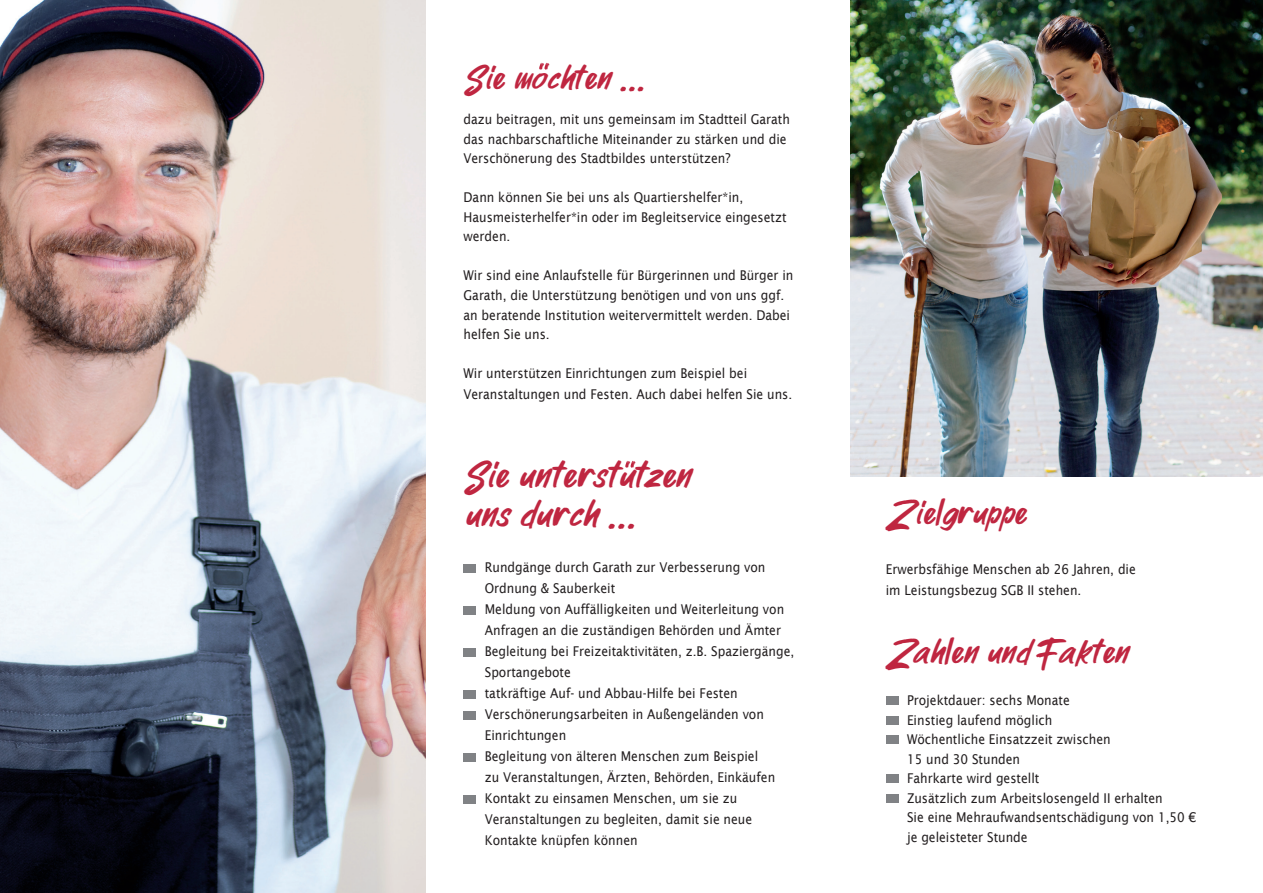
<style>
.page{position:relative;width:1263px;height:893px;background:#fff}
.page>*{position:absolute;margin:0;border:0;box-sizing:border-box;transform-origin:0 0}
.t1{font:49.5px/39px "Parkway Lush";color:#bf2640;scale:.9 1}
.t2{font:45px "Parkway Lush";color:#bf2640;scale:.9 1}
.t3{font:13.5px/19.5px "Lucida Sans";color:#231f20;scale:.9 1}
</style>
<div class="page">
<img style="left:0;top:0;width:425px;height:893px">
<img style="left:850px;top:0;width:413px;height:476px">
<div style="left:886px;top:697px;width:12px;height:8px;background:#808285"></div>
<div style="left:886px;top:716px;width:12px;height:9px;background:#808285"></div>
<div style="left:886px;top:736px;width:12px;height:8px;background:#808285"></div>
<div style="left:886px;top:775px;width:12px;height:8px;background:#808285"></div>
<div style="left:886px;top:794px;width:12px;height:9px;background:#808285"></div>
<div style="left:463px;top:564px;width:13px;height:8px;background:#808285"></div>
<div style="left:463px;top:606px;width:13px;height:8px;background:#808285"></div>
<div style="left:463px;top:648px;width:13px;height:8px;background:#808285"></div>
<div style="left:463px;top:690px;width:13px;height:8px;background:#808285"></div>
<div style="left:463px;top:711px;width:13px;height:8px;background:#808285"></div>
<div style="left:463px;top:753px;width:13px;height:8px;background:#808285"></div>
<div style="left:463px;top:795px;width:13px;height:8px;background:#808285"></div>
<svg style="left:539px;top:63px;width:11px;height:7px"></svg>
<svg style="left:625px;top:461px;width:11px;height:7px"></svg>
<p class="t2" style="left:463px;top:55px;width:203px">Sie mochten ...</p>
<p class="t3" style="left:463px;top:110px;width:364px">dazu beitragen, mit uns gemeinsam im Stadtteil Garath das nachbarschaftliche Miteinander zu stärken und die<br>Verschönerung des Stadtbildes unterstützen?</p>
<p class="t3" style="left:463px;top:188px;width:312px">Dann können Sie bei uns als Quartiershelfer*in,</p>
<p class="t3" style="left:463px;top:207px;width:360px">Hausmeisterhelfer*in oder im Begleitservice eingesetzt werden.</p>
<p class="t3" style="left:463px;top:266px;width:368px">Wir sind eine Anlaufstelle für Bürgerinnen und Bürger in Garath, die Unterstützung benötigen und von uns ggf. an beratende Institution weitervermittelt werden. Dabei helfen Sie uns.</p>
<p class="t3" style="left:463px;top:363px;width:367px;line-height:21px">Wir unterstützen Einrichtungen zum Beispiel bei<br>Veranstaltungen und Festen. Auch dabei helfen Sie uns.</p>
<p class="t1" style="left:463px;top:459px;width:253px">Sie unterstutzen uns durch ...</p>
<p class="t3" style="left:485px;top:557px;width:313px;line-height:21px">Rundgänge durch Garath zur Verbesserung von<br>Ordnung &amp; Sauberkeit</p>
<p class="t3" style="left:485px;top:599px;width:334px;line-height:21px">Meldung von Auffälligkeiten und Weiterleitung von<br>Anfragen an die zuständigen Behörden und Ämter</p>
<p class="t3" style="left:485px;top:641px;width:345px;line-height:21px">Begleitung bei Freizeitaktivitäten, z.B. Spaziergänge,<br>Sportangebote</p>
<p class="t3" style="left:485px;top:684px;width:283px">tatkräftige Auf- und Abbau-Hilfe bei Festen</p>
<p class="t3" style="left:485px;top:704px;width:312px;line-height:21px">Verschönerungsarbeiten in Außengeländen von<br>Einrichtungen</p>
<p class="t3" style="left:485px;top:746px;width:324px;line-height:21px">Begleitung von älteren Menschen zum Beispiel zu Veranstaltungen, Ärzten, Behörden, Einkäufen</p>
<p class="t3" style="left:485px;top:788px;width:299px;line-height:21px">Kontakt zu einsamen Menschen, um sie zu<br>Veranstaltungen zu begleiten, damit sie neue<br>Kontakte knüpfen können</p>
<p class="t2" style="left:886px;top:489px;width:156px">Zielgruppe</p>
<p class="t3" style="left:886px;top:558px;width:279px;line-height:21px">Erwerbsfähige Menschen ab 26 Jahren, die im Leistungsbezug SGB II stehen.</p>
<p class="t2" style="left:886px;top:628px;width:270px">Zahlen und Fakten</p>
<p class="t3" style="left:907px;top:691px;width:182px">Projektdauer: sechs Monate</p>
<p class="t3" style="left:907px;top:710px;width:163px">Einstieg laufend möglich</p>
<p class="t3" style="left:907px;top:730px;width:228px">Wöchentliche Einsatzzeit zwischen<br>15 und 30 Stunden</p>
<p class="t3" style="left:907px;top:769px;width:149px">Fahrkarte wird gestellt</p>
<p class="t3" style="left:907px;top:788px;width:323px">Zusätzlich zum Arbeitslosengeld II erhalten<br>Sie eine Mehraufwandsentschädigung von 1,50 € je geleisteter Stunde</p>
</div>
